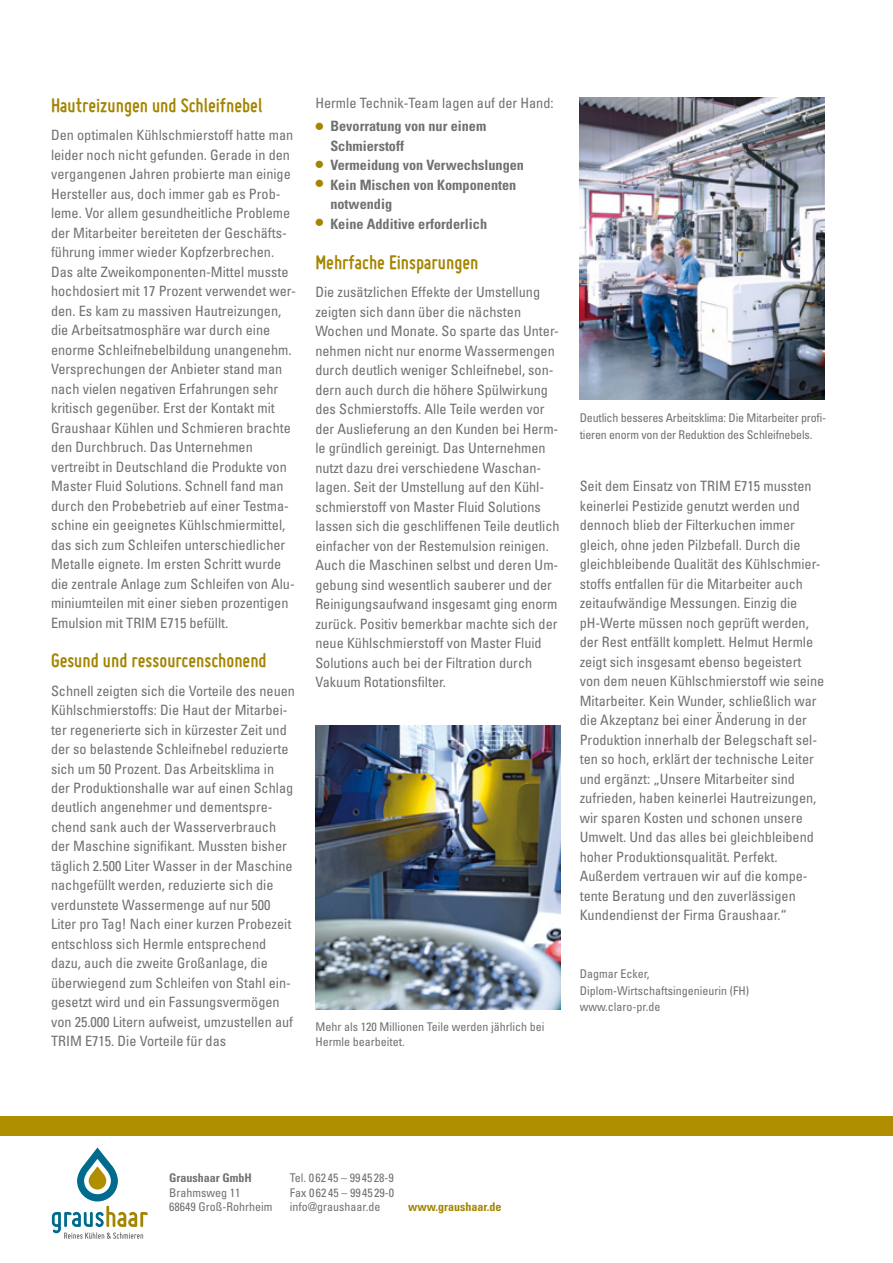
<style>
.page{position:relative;width:893px;height:1263px;background:#fff}
.page>*{position:absolute;margin:0;border:0;box-sizing:border-box;transform-origin:0 0}
.t1{font:700 21px "Miso";color:#a38500}
.t2{font:condensed 14.25px/19.5px "Univers LT Std";color:#707172}
.t3{font:700 condensed 14.25px/19.5px "Univers LT Std";color:#707172}
.t4{font:condensed 12px/16.5px "Univers LT Std";color:#707172}
.t5{font:700 condensed 12px "Univers LT Std";color:#a38500}
.t6{font:700 condensed 12px "Univers LT Std";color:#707172}
.s1{font-weight:400;font-size:24px;color:#a38500}
</style>
<div class="page">
<img style="left:580px;top:98px;width:245px;height:302px">
<img style="left:315px;top:725px;width:246px;height:285px">
<div style="left:0;top:1116px;width:893px;height:19px;background:#af8e00"></div>
<svg style="left:52px;top:1147px;width:96px;height:92px"></svg>
<h1 class="t1" style="left:51px;top:93px;width:213px">Hautreizungen und Schleifnebel</h1>
<p class="t2" style="left:51px;top:125px;width:246px">Den optimalen Kühlschmierstoff hatte man leider noch nicht gefunden. Gerade in den vergangenen Jahren probierte man einige Hersteller aus, doch immer gab es Prob&shy;leme. Vor allem gesundheitliche Probleme der Mitarbeiter bereiteten der Geschäfts&shy;führung immer wieder Kopfzerbrechen.<br>Das alte Zweikomponenten-Mittel musste hochdosiert mit 17 Prozent verwendet wer&shy;den. Es kam zu massiven Hautreizungen, die Arbeitsatmosphäre war durch eine enorme Schleifnebelbildung unangenehm.<br>Versprechungen der Anbieter stand man nach vielen negativen Erfahrungen sehr kritisch gegenüber. Erst der Kontakt mit Graushaar Kühlen und Schmieren brachte den Durchbruch. Das Unternehmen vertreibt in Deutschland die Produkte von Master Fluid Solutions. Schnell fand man durch den Probebetrieb auf einer Testma&shy;schine ein geeignetes Kühlschmiermittel, das sich zum Schleifen unterschiedlicher Metalle eignete. Im ersten Schritt wurde die zentrale Anlage zum Schleifen von Alu&shy;miniumteilen mit einer sieben prozentigen Emulsion mit TRIM E715 befüllt.</p>
<h1 class="t1" style="left:51px;top:648px;width:217px">Gesund und ressourcenschonend</h1>
<p class="t2" style="left:51px;top:680px;width:246px">Schnell zeigten sich die Vorteile des neuen Kühlschmierstoffs: Die Haut der Mitarbei&shy;ter regenerierte sich in kürzester Zeit und der so belastende Schleifnebel reduzierte sich um 50 Prozent. Das Arbeitsklima in der Produktionshalle war auf einen Schlag deutlich angenehmer und dementspre&shy;chend sank auch der Wasserverbrauch der Maschine signifikant. Mussten bisher täglich 2.500 Liter Wasser in der Maschine nachgefüllt werden, reduzierte sich die verdunstete Wassermenge auf nur 500<br>Liter pro Tag! Nach einer kurzen Probezeit entschloss sich Hermle entsprechend dazu, auch die zweite Großanlage, die überwiegend zum Schleifen von Stahl ein&shy;gesetzt wird und ein Fassungsvermögen von 25.000 Litern aufweist, umzustellen auf TRIM E715. Die Vorteile für das</p>
<p class="t2" style="left:315px;top:93px;width:240px">Hermle Technik-Team lagen auf der Hand:</p>
<p class="t3" style="left:330px;top:116px;width:157px;text-indent:-15px"><span class="s1">•</span> Bevorratung von nur einem<br>Schmierstoff</p>
<p class="t3" style="left:315px;top:155px;width:210px"><span class="s1">•</span> Vermeidung von Verwechslungen</p>
<p class="t3" style="left:330px;top:175px;width:188px;text-indent:-15px"><span class="s1">•</span> Kein Mischen von Komponenten notwendig</p>
<p class="t3" style="left:315px;top:214px;width:173px"><span class="s1">•</span> Keine Additive erforderlich</p>
<h1 class="t1" style="left:315px;top:250px;width:165px">Mehrfache Einsparungen</h1>
<p class="t2" style="left:315px;top:282px;width:246px">Die zusätzlichen Effekte der Umstellung zeigten sich dann über die nächsten Wochen und Monate. So sparte das Unter&shy;nehmen nicht nur enorme Wassermengen durch deutlich weniger Schleifnebel, son&shy;dern auch durch die höhere Spülwirkung des Schmierstoffs. Alle Teile werden vor der Auslieferung an den Kunden bei Herm&shy;le gründlich gereinigt. Das Unternehmen nutzt dazu drei verschiedene Waschan&shy;lagen. Seit der Umstellung auf den Kühl&shy;schmierstoff von Master Fluid Solutions lassen sich die geschliffenen Teile deutlich einfacher von der Restemulsion reinigen.<br>Auch die Maschinen selbst und deren Um&shy;gebung sind wesentlich sauberer und der Reinigungsaufwand insgesamt ging enorm zurück. Positiv bemerkbar machte sich der neue Kühlschmierstoff von Master Fluid Solutions auch bei der Filtration durch Vakuum Rotationsfilter.</p>
<p class="t4" style="left:315px;top:1019px;width:230px;line-height:15px">Mehr als 120 Millionen Teile werden jährlich bei<br>Hermle bearbeitet.</p>
<p class="t4" style="left:580px;top:410px;width:248px">Deutlich besseres Arbeitsklima: Die Mitarbeiter profi&shy;tieren enorm von der Reduktion des Schleifnebels.</p>
<p class="t2" style="left:580px;top:476px;width:246px">Seit dem Einsatz von TRIM E715 mussten keinerlei Pestizide genutzt werden und dennoch blieb der Filterkuchen immer gleich, ohne jeden Pilzbefall. Durch die gleichbleibende Qualität des Kühlschmier&shy;stoffs entfallen für die Mitarbeiter auch zeitaufwändige Messungen. Einzig die pH-Werte müssen noch geprüft werden, der Rest entfällt komplett. Helmut Hermle zeigt sich insgesamt ebenso begeistert von dem neuen Kühlschmierstoff wie seine Mitarbeiter. Kein Wunder, schließlich war die Akzeptanz bei einer Änderung in der Produktion innerhalb der Belegschaft sel&shy;ten so hoch, erklärt der technische Leiter und ergänzt: „Unsere Mitarbeiter sind zufrieden, haben keinerlei Hautreizungen, wir sparen Kosten und schonen unsere Umwelt. Und das alles bei gleichbleibend hoher Produktionsqualität. Perfekt.<br>Außerdem vertrauen wir auf die kompe&shy;tente Beratung und den zuverlässigen Kundendienst der Firma Graushaar.“</p>
<p class="t4" style="left:580px;top:965px;width:171px">Dagmar Ecker,<br>Diplom-Wirtschaftsingenieurin (FH) www.claro-pr.de</p>
<p class="t6" style="left:169px;top:1171px;width:84px">Graushaar GmbH</p>
<p class="t4" style="left:169px;top:1185px;width:105px;line-height:14.4px">Brahmsweg 11<br>68649 Groß-Rohrheim</p>
<p class="t4" style="left:290px;top:1171px;width:106px;line-height:14.4px;text-align:justify">Tel. 0 62 45 – 99 45 28-9<br>Fax 0 62 45 – 99 45 29-0 info@graushaar.de</p>
<p class="t5" style="left:408px;top:1199px;width:95px">www.graushaar.de</p>
</div>
